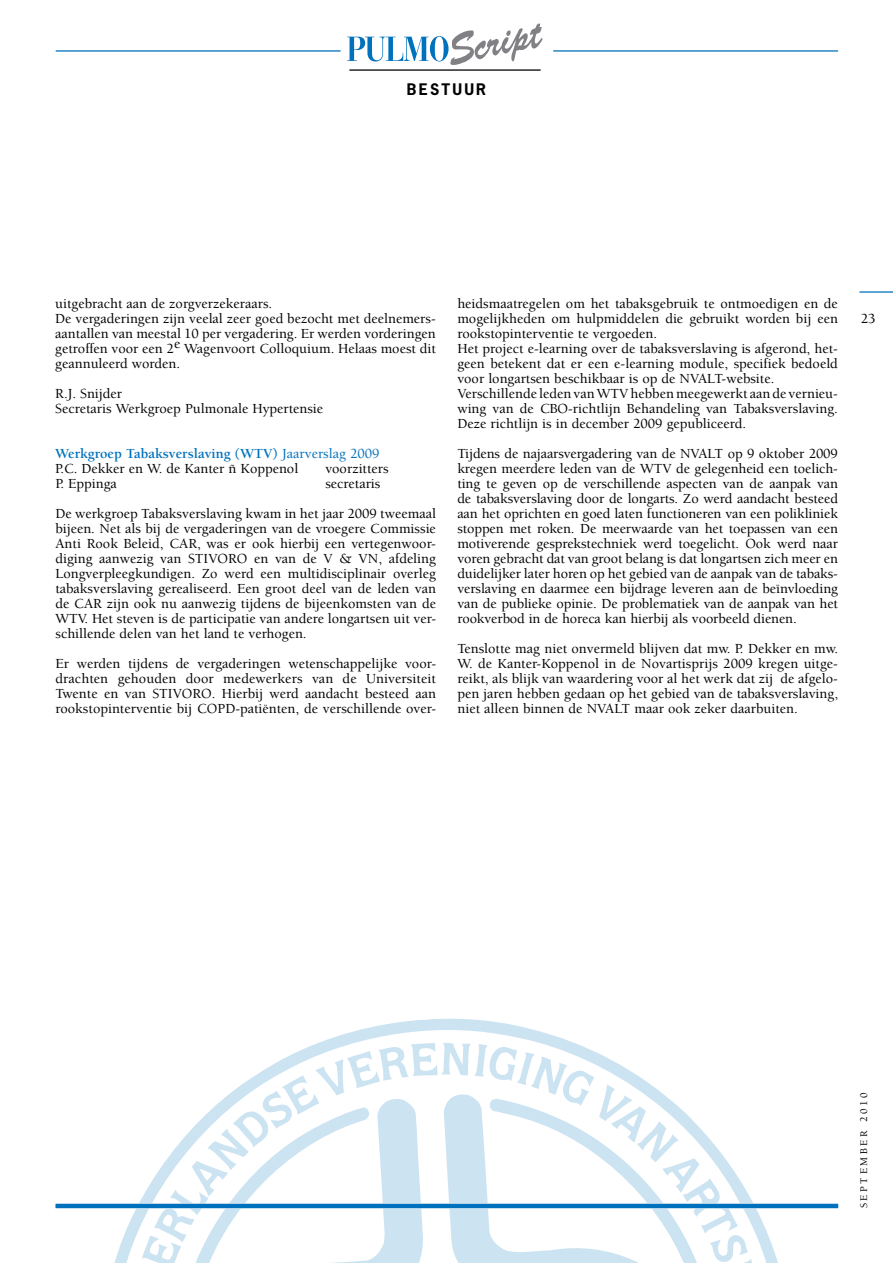
<style>
.page{position:relative;width:893px;height:1263px;background:#fff}
.page>*{position:absolute;margin:0;border:0;box-sizing:border-box;transform-origin:0 0}
.t1{font:700 15px "News Gothic";letter-spacing:.15em;color:#000}
.t2{font:500 14.25px/15px "Berkeley";color:#000}
.t3{font:500 10.5px "Berkeley";letter-spacing:.25em;color:#000}
.s1{font-weight:700;color:#0072bd}
.s2{color:#0072bd}
</style>
<div class="page">
<svg style="left:347px;top:24px;width:196px;height:41px"></svg>
<hr style="left:349px;top:69px;width:192px;height:2px;background:#000">
<hr style="left:56px;top:50px;width:285px;height:2px;background:#0072bd">
<hr style="left:553px;top:50px;width:285px;height:2px;background:#0072bd">
<hr style="left:859px;top:291px;width:34px;height:2px;background:#0072bd">
<svg style="left:86px;top:1018px;width:701px;height:245px"></svg>
<svg style="left:142px;top:1043px;width:616px;height:220px"></svg>
<hr style="left:56px;top:1204px;width:782px;height:4px;background:#0072bd">
<p class="t1" style="left:407px;top:80px;width:81px">BESTUUR</p>
<p class="t2" style="left:55px;top:296px;width:382px">uitgebracht aan de zorgverzekeraars.<br>De vergaderingen zijn veelal zeer goed bezocht met deelnemers&shy;aantallen van meestal 10 per vergadering. Er werden vorderingen getroffen voor een 2e Wagenvoort Colloquium. Helaas moest dit geannuleerd worden.</p>
<p class="t2" style="left:55px;top:386px;width:269px">R.J. Snijder<br>Secretaris Werkgroep Pulmonale Hypertensie</p>
<p class="t2" style="left:55px;top:446px;width:326px"><span class="s1">Werkgroep Tabaksverslaving (WTV)</span> <span class="s2">Jaarverslag 2009<br></span>P.C. Dekker en W. de Kanter ñ Koppenol</p>
<p class="t2" style="left:325px;top:461px;width:65px">voorzitters</p>
<p class="t2" style="left:55px;top:476px;width:63px">P. Eppinga</p>
<p class="t2" style="left:55px;top:468px;width:382px;line-height:30px;text-indent:270px">secretaris<br>De werkgroep Tabaksverslaving kwam in het jaar 2009 tweemaal</p>
<p class="t2" style="left:55px;top:521px;width:382px;text-align:justify">bijeen. Net als bij de vergaderingen van de vroegere Commissie Anti Rook Beleid, CAR, was er ook hierbij een vertegenwoor&shy;diging aanwezig van STIVORO en van de V &amp; VN, afdeling Longverpleegkundigen. Zo werd een multidisciplinair overleg tabaksverslaving gerealiseerd. Een groot deel van de leden van de CAR zijn ook nu aanwezig tijdens de bijeenkomsten van de WTV. Het steven is de participatie van andere longartsen uit ver&shy;schillende delen van het land te verhogen.</p>
<p class="t2" style="left:56px;top:656px;width:382px;text-align:justify">Er werden tijdens de vergaderingen wetenschappelijke voor&shy;drachten gehouden door medewerkers van de Universiteit Twente en van STIVORO. Hierbij werd aandacht besteed aan rookstopinterventie bij COPD-patiënten, de verschillende over-</p>
<p class="t2" style="left:457px;top:296px;width:382px">heidsmaatregelen om het tabaksgebruik te ontmoedigen en de mogelijkheden om hulpmiddelen die gebruikt worden bij een rookstopinterventie te vergoeden.<br>Het project e-learning over de tabaksverslaving is afgerond, het&shy;geen betekent dat er een e-learning module, specifiek bedoeld voor longartsen beschikbaar is op de NVALT-website.<br>Verschillende leden vanWTVhebben meegewerkt aan de vernieu&shy;wing van de CBO-richtlijn Behandeling van Tabaksverslaving.<br>Deze richtlijn is in december 2009 gepubliceerd.</p>
<p class="t2" style="left:457px;top:446px;width:382px;text-align:justify">Tijdens de najaarsvergadering van de NVALT op 9 oktober 2009 kregen meerdere leden van de WTV de gelegenheid een toelich&shy;ting te geven op de verschillende aspecten van de aanpak van de tabaksverslaving door de longarts. Zo werd aandacht besteed aan het oprichten en goed laten functioneren van een polikliniek stoppen met roken. De meerwaarde van het toepassen van een motiverende gesprekstechniek werd toegelicht. Ook werd naar voren gebracht dat van groot belang is dat longartsen zich meer en duidelijker later horen op het gebied van de aanpak van de tabaks&shy;verslaving en daarmee een bijdrage leveren aan de beïnvloeding van de publieke opinie. De problematiek van de aanpak van het rookverbod in de horeca kan hierbij als voorbeeld dienen.</p>
<p class="t2" style="left:457px;top:641px;width:382px;text-align:justify">Tenslotte mag niet onvermeld blijven dat mw. P. Dekker en mw.<br>W. de Kanter-Koppenol in de Novartisprijs 2009 kregen uitge&shy;reikt, als blijk van waardering voor al het werk dat zij de afgelo&shy;pen jaren hebben gedaan op het gebied van de tabaksverslaving, niet alleen binnen de NVALT maar ook zeker daarbuiten.</p>
<p class="t2" style="left:861px;top:311px;width:16px">23</p>
<p class="t3" style="left:858px;top:1208px;width:117px;rotate:-90deg">SEPTEMBER 2010</p>
</div>
